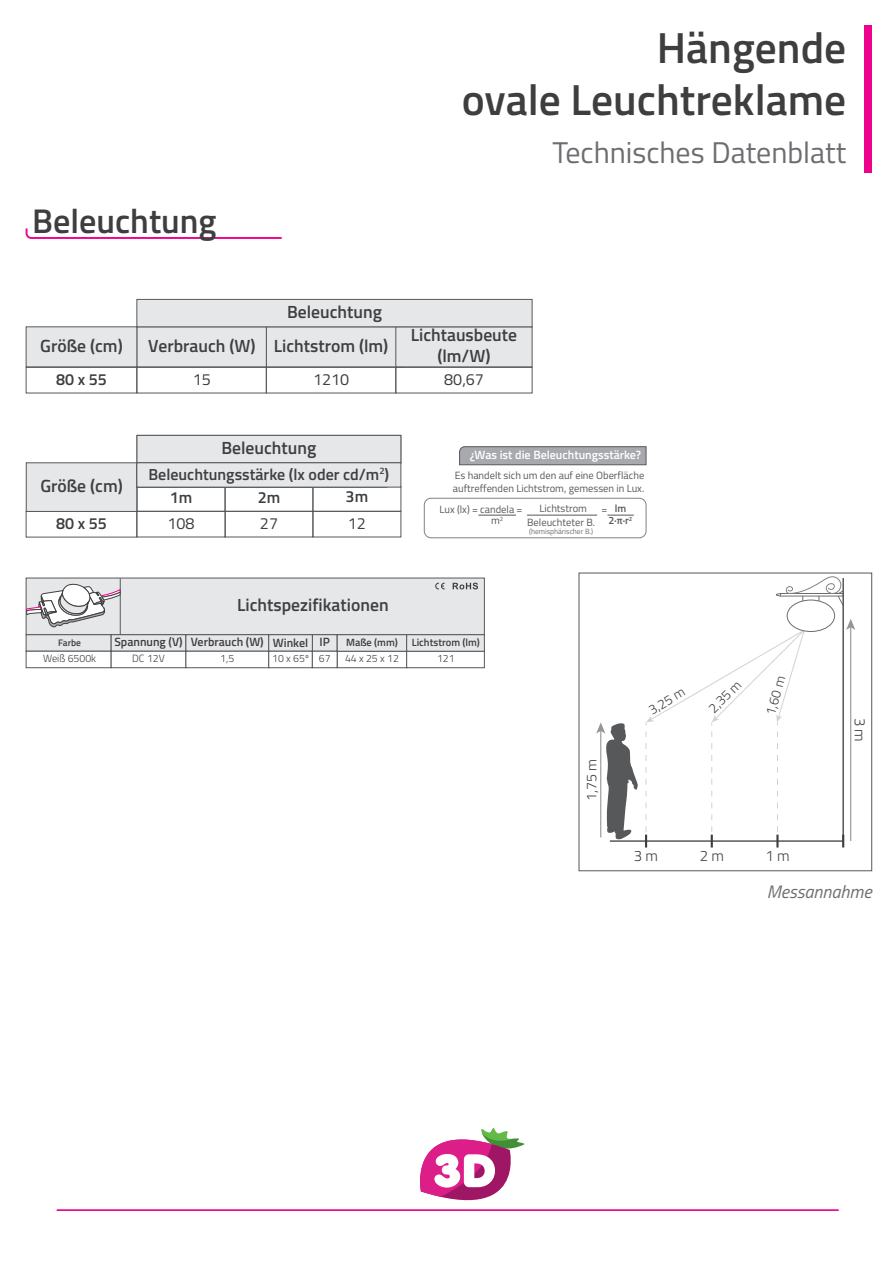
<style>
.page{position:relative;width:893px;height:1263px;background:#fff}
.page>*{position:absolute;margin:0;border:0;box-sizing:border-box;transform-origin:0 0}
.t1{font:600 43.5px/52.2px "Titillium";color:#3e3e3f;text-align:right}
.t2{font:600 34.2px "Titillium";color:#3e3e3f}
.t3{font:30px "Titillium";color:#6c6d70}
.t4{font:italic 18px "Titillium";color:#6c6d70}
.t5{font:600 17.55px/21.1px "Titillium Web";color:#3f3f40;text-align:center}
.t6{font:600 16.2px "Titillium";color:#3e3e3f}
.t7{font:16.2px "Titillium";color:#3e3e3f}
.t8{font:16.2px "Titillium Web";color:#3f3f40}
.t9{font:600 16.05px "Titillium Web";color:#3f3f40}
.t10{font:300 15px "Titillium";color:#3e3e3f}
.t11{font:300 14.25px "Titillium";color:#3e3e3f}
.t12{font:300 13.5px "Titillium";color:#3e3e3f}
.t13{font:600 12px "Titillium";color:#3e3e3f}
.t14{font:600 12px "Titillium";color:#fff}
.t15{font:10.5px/12.6px "Titillium";color:#57585a}
.t16{font:300 10.5px "Titillium";color:#3e3e3f}
.t17{font:600 10.5px "Titillium";color:#3e3e3f}
.t18{font:600 10.5px "Titillium";color:#57585a}
.t19{font:600 9.45px "Titillium";color:#3e3e3f}
.t20{font:600 9.3px "Titillium Web";color:#3f3f40}
.t21{font:7.5px "Titillium";color:#6c6d70}
.s1{font-size:16.05px}
.s2{font-weight:400}
</style>
<div class="page">
<svg style="left:25px;top:228px;width:257px;height:11px"></svg>
<div style="left:136px;top:367px;width:131px;height:26px;border:1px solid #57585a"></div>
<div style="left:266px;top:367px;width:130px;height:26px;border:1px solid #57585a"></div>
<div style="left:395px;top:367px;width:137px;height:26px;border:1px solid #57585a"></div>
<div style="left:26px;top:367px;width:111px;height:26px;border:1px solid #57585a"></div>
<hr style="left:56px;top:1209px;width:783px;height:2px;background:#ed028c">
<div style="left:864px;top:25px;width:8px;height:148px;background:#ed028c"></div>
<div style="left:266px;top:326px;width:137px;height:41px;background:#e6e7e9;border:1px solid #57585a"></div>
<div style="left:136px;top:326px;width:131px;height:41px;background:#e6e7e9;border:1px solid #57585a"></div>
<div style="left:26px;top:326px;width:111px;height:41px;background:#e6e7e9;border:1px solid #57585a"></div>
<div style="left:395px;top:326px;width:137px;height:41px;background:#e6e7e9;border:1px solid #57585a"></div>
<div style="left:136px;top:299px;width:396px;height:28px;background:#e6e7e9;border:1px solid #57585a"></div>
<div style="left:337px;top:651px;width:70px;height:17px;background:#fff;border:1px solid #57585a"></div>
<div style="left:26px;top:578px;width:459px;height:57px;background:#e6e7e9"></div>
<svg style="left:435px;top:583px;width:10px;height:6px"></svg>
<svg style="left:453px;top:583px;width:25px;height:6px"></svg>
<div style="left:26px;top:634px;width:86px;height:18px;background:#e6e7e9;border:1px solid #57585a"></div>
<div style="left:111px;top:634px;width:75px;height:18px;background:#e6e7e9;border:1px solid #57585a"></div>
<div style="left:185px;top:634px;width:84px;height:18px;background:#e6e7e9;border:1px solid #57585a"></div>
<div style="left:312px;top:634px;width:25px;height:18px;background:#e6e7e9;border:1px solid #57585a"></div>
<div style="left:337px;top:634px;width:70px;height:18px;background:#e6e7e9;border:1px solid #57585a"></div>
<div style="left:406px;top:651px;width:79px;height:17px;background:#fff;border:1px solid #57585a"></div>
<div style="left:406px;top:634px;width:79px;height:18px;background:#e6e7e9;border:1px solid #57585a"></div>
<div style="left:26px;top:651px;width:86px;height:17px;background:#fff;border:1px solid #57585a"></div>
<div style="left:111px;top:651px;width:75px;height:17px;background:#fff;border:1px solid #57585a"></div>
<div style="left:185px;top:651px;width:84px;height:17px;background:#fff;border:1px solid #57585a"></div>
<div style="left:268px;top:634px;width:45px;height:18px;background:#e6e7e9;border:1px solid #57585a"></div>
<div style="left:268px;top:651px;width:45px;height:17px;background:#fff;border:1px solid #57585a"></div>
<div style="left:312px;top:651px;width:25px;height:17px;background:#fff;border:1px solid #57585a"></div>
<svg style="left:26px;top:584px;width:94px;height:44px"></svg>
<hr style="left:120px;top:578px;width:1px;height:56px;background:#57585a">
<svg style="left:406px;top:1127px;width:121px;height:83px"></svg>
<div style="left:579px;top:573px;width:293px;height:298px;border:1px solid #57585a"></div>
<hr style="left:610px;top:840px;width:233px;height:2px;background:#57585a">
<hr style="left:842px;top:578px;width:2px;height:263px;background:#57585a">
<svg style="left:842px;top:835px;width:2px;height:12px"></svg>
<svg style="left:645px;top:731px;width:2px;height:116px"></svg>
<svg style="left:711px;top:731px;width:2px;height:116px"></svg>
<svg style="left:776px;top:731px;width:2px;height:116px"></svg>
<hr style="left:850px;top:627px;width:1px;height:214px;background:#939598">
<svg style="left:596px;top:722px;width:42px;height:117px"></svg>
<svg style="left:646px;top:572px;width:209px;height:153px"></svg>
<div style="left:26px;top:462px;width:111px;height:50px;background:#e6e7e9;border:1px solid #57585a"></div>
<div style="left:137px;top:487px;width:88px;height:25px;border:1px solid #57585a"></div>
<div style="left:225px;top:487px;width:88px;height:25px;border:1px solid #57585a"></div>
<div style="left:313px;top:486px;width:88px;height:26px;border:1px solid #57585a"></div>
<div style="left:137px;top:435px;width:264px;height:28px;background:#e6e7e9;border:1px solid #57585a"></div>
<div style="left:136px;top:462px;width:265px;height:25px;background:#e6e7e9;border:1px solid #57585a"></div>
<svg style="left:459px;top:446px;width:188px;height:19px;background:#a1a2a5"></svg>
<hr style="left:478px;top:515px;width:38px;height:1px;background:#57585a">
<hr style="left:527px;top:515px;width:70px;height:1px;background:#57585a">
<svg style="left:607px;top:515px;width:27px;height:1px"></svg>
<div style="left:424px;top:498px;width:222px;height:40px;border:1px solid #808285;border-radius:7px"></div>
<h1 class="t1" style="left:462px;top:20px;width:386px">Hängende<br>ovale Leuchtreklame</h1>
<h2 class="t2" style="left:32px;top:196px;width:186px">Beleuchtung</h2>
<p class="t5" style="left:287px;top:300px;width:96px">Beleuchtung</p>
<p class="t5" style="left:40px;top:334px;width:84px">Größe (cm)</p>
<p class="t5" style="left:148px;top:334px;width:242px">Verbrauch (W) Lichtstrom (lm)</p>
<p class="t5" style="left:411px;top:323px;width:108px">Lichtausbeute (lm/W)</p>
<p class="t6" style="left:56px;top:367px;width:52px">80 x 55</p>
<p class="t7" style="left:193px;top:367px;width:20px">15</p>
<p class="t7" style="left:313px;top:367px;width:38px">1210</p>
<p class="t7" style="left:444px;top:367px;width:41px">80,67</p>
<h3 class="t3" style="left:552px;top:130px;width:295px">Technisches Datenblatt</h3>
<p class="t5" style="left:40px;top:474px;width:84px">Größe (cm)</p>
<p class="t5" style="left:221px;top:436px;width:96px">Beleuchtung</p>
<p class="t5" style="left:173px;top:462px;width:179px">Beleuchtungsstärke (lx)</p>
<p class="t20" style="left:379px;top:464px;width:11px">2<span class="s1">)</span></p>
<p class="t9" style="left:149px;top:462px;width:232px">Beleuchtungsstärke (lx oder cd/m</p>
<p class="t6" style="left:170px;top:485px;width:24px">1m</p>
<p class="t6" style="left:258px;top:485px;width:24px">2m</p>
<p class="t6" style="left:346px;top:485px;width:24px">3m</p>
<p class="t6" style="left:56px;top:511px;width:52px">80 x 55</p>
<p class="t8" style="left:167px;top:511px;width:29px">108</p>
<p class="t8" style="left:260px;top:511px;width:20px">27</p>
<p class="t8" style="left:348px;top:511px;width:20px">12</p>
<p class="t5" style="left:237px;top:593px;width:153px">Lichtspezifikationen</p>
<p class="t14" style="left:470px;top:446px;width:173px">¿Was ist die Beleuchtungsstärke?</p>
<p class="t15" style="left:453px;top:469px;width:193px">Es handelt sich um den auf eine Oberfläche auftreffenden Lichtstrom, gemessen in Lux.</p>
<p class="t15" style="left:491px;top:503px;width:33px;line-height:11.2px;text-indent:-52px">Lux (lx) = candela = m<sup>2</sup></p>
<p class="t15" style="left:539px;top:502px;width:49px">Lichtstrom</p>
<p class="t18" style="left:602px;top:501px;width:26px"><span class="s2">=</span> lm</p>
<p class="t18" style="left:608px;top:512px;width:25px">2·π·r<sup>2</sup></p>
<p class="t15" style="left:527px;top:515px;width:69px">Beleuchteter B.</p>
<p class="t21" style="left:529px;top:526px;width:66px">(hemisphärischer B.)</p>
<p class="t19" style="left:58px;top:635px;width:24px">Farbe</p>
<p class="t13" style="left:114px;top:633px;width:217px">Spannung (V) Verbrauch (W) Winkel IP</p>
<p class="t17" style="left:412px;top:634px;width:70px">Lichtstrom (lm)</p>
<p class="t16" style="left:43px;top:651px;width:55px">Weiß 6500k</p>
<p class="t16" style="left:132px;top:651px;width:34px">DC 12V</p>
<p class="t16" style="left:220px;top:651px;width:15px">1,5</p>
<p class="t16" style="left:272px;top:651px;width:60px">10 x 65º 67</p>
<p class="t16" style="left:345px;top:651px;width:55px">44 x 25 x 12</p>
<p class="t16" style="left:437px;top:651px;width:19px">121</p>
<p class="t17" style="left:346px;top:634px;width:53px">Maße (mm)</p>
<p class="t11" style="left:581px;top:801px;width:43px;rotate:-90deg">1,75 m</p>
<p class="t12" style="left:645px;top:702px;width:41px;rotate:-30deg">3,25 m</p>
<p class="t12" style="left:704px;top:703px;width:41px;rotate:-45deg">2,35 m</p>
<p class="t12" style="left:760px;top:712px;width:41px;rotate:-74deg">1,60 m</p>
<p class="t10" style="left:634px;top:844px;width:26px">3 m</p>
<p class="t10" style="left:700px;top:844px;width:26px">2 m</p>
<p class="t10" style="left:765px;top:844px;width:26px">1 m</p>
<p class="t10" style="left:871px;top:718px;width:26px;rotate:90deg">3 m</p>
<p class="t4" style="left:767px;top:878px;width:106px">Messannahme</p>
</div>
